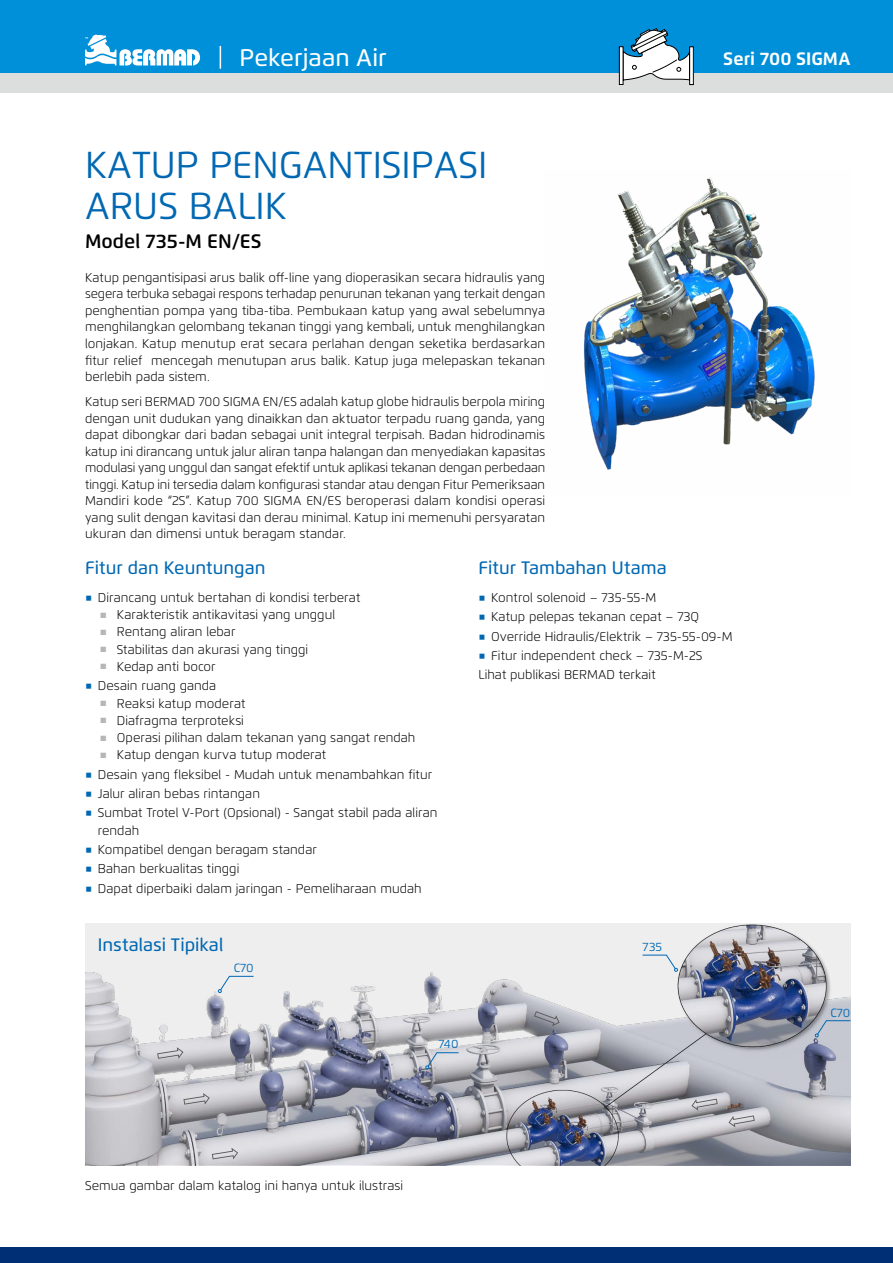
<style>
.page{position:relative;width:893px;height:1263px;background:#fff}
.page>*{position:absolute;margin:0;border:0;box-sizing:border-box;transform-origin:0 0}
.t1{font:37.5px/40.5px "Flexo";color:#0068b3}
.t2{font:500 24px "Flexo";color:#fff}
.t3{font:600 19.5px "Flexo";color:#000}
.t4{font:500 18px "Flexo";color:#0068b3}
.t5{font:700 18px "Flexo";color:#fff}
.t6{font:300 12.75px/16.5px "Flexo";color:#000}
.t7{font:12px "Flexo";color:#0068b3}
.s1{font-family:"Win Soft Pro";font-weight:500;font-size:19.2px;color:#0068b3}
.s2{color:#b5b6b6}
</style>
<div class="page">
<img style="left:584px;top:177px;width:231px;height:293px">
<div style="left:0;top:1247px;width:893px;height:16px;background:#002f75"></div>
<div style="left:0;top:0;width:893px;height:74px;background:#008fd9"></div>
<div style="left:0;top:74px;width:893px;height:19px;background:#dcdddd"></div>
<svg style="left:220px;top:46px;width:1px;height:23px"></svg>
<svg style="left:623px;top:28px;width:67px;height:58px"></svg>
<div style="left:619px;top:46px;width:4px;height:39px;border:1px solid #000"></div>
<div style="left:689px;top:46px;width:4px;height:39px;border:1px solid #000"></div>
<img style="left:85px;top:923px;width:765px;height:242px">
<svg style="left:425px;top:1052px;width:34px;height:17px"></svg>
<svg style="left:815px;top:1020px;width:36px;height:17px"></svg>
<svg style="left:218px;top:975px;width:36px;height:18px"></svg>
<svg style="left:642px;top:954px;width:36px;height:18px"></svg>
<svg style="left:728px;top:1115px;width:27px;height:12px"></svg>
<svg style="left:534px;top:1011px;width:26px;height:15px"></svg>
<svg style="left:691px;top:1099px;width:27px;height:11px"></svg>
<svg style="left:212px;top:1148px;width:26px;height:11px"></svg>
<svg style="left:183px;top:1093px;width:27px;height:11px"></svg>
<svg style="left:157px;top:1047px;width:26px;height:12px"></svg>
<svg style="left:85px;top:35px;width:115px;height:31px"></svg>
<h2 class="t2" style="left:240px;top:43px;width:149px">Pekerjaan Air</h2>
<h3 class="t5" style="left:723px;top:48px;width:129px">Seri 700 SIGMA</h3>
<h1 class="t1" style="left:85px;top:145px;width:404px">KATUP PENGANTISIPASI<br>ARUS BALIK</h1>
<h3 class="t3" style="left:85px;top:230px;width:178px">Model 735-M EN/ES</h3>
<p class="t6" style="left:85px;top:269px;width:462px;text-align:justify">Katup pengantisipasi arus balik off-line yang dioperasikan secara hidraulis yang segera terbuka sebagai respons terhadap penurunan tekanan yang terkait dengan penghentian pompa yang tiba-tiba. Pembukaan katup yang awal sebelumnya menghilangkan gelombang tekanan tinggi yang kembali, untuk menghilangkan lonjakan. Katup menutup erat secara perlahan dengan seketika berdasarkan fitur relief mencegah menutupan arus balik. Katup juga melepaskan tekanan berlebih pada sistem.</p>
<p class="t6" style="left:85px;top:393px;width:462px;text-align:justify">Katup seri BERMAD 700 SIGMA EN/ES adalah katup globe hidraulis berpola miring dengan unit dudukan yang dinaikkan dan aktuator terpadu ruang ganda, yang dapat dibongkar dari badan sebagai unit integral terpisah. Badan hidrodinamis katup ini dirancang untuk jalur aliran tanpa halangan dan menyediakan kapasitas modulasi yang unggul dan sangat efektif untuk aplikasi tekanan dengan perbedaan tinggi. Katup ini tersedia dalam konfigurasi standar atau dengan Fitur Pemeriksaan Mandiri kode “2S”. Katup 700 SIGMA EN/ES beroperasi dalam kondisi operasi yang sulit dengan kavitasi dan derau minimal. Katup ini memenuhi persyaratan ukuran dan dimensi untuk beragam standar.</p>
<h3 class="t4" style="left:85px;top:557px;width:182px">Fitur dan Keuntungan</h3>
<p class="t6" style="left:85px;top:589px;width:277px"><span class="s1">ֺ</span> Dirancang untuk bertahan di kondisi terberat</p>
<p class="t6" style="left:100px;top:606px;width:236px"><span class="s2">■</span> Karakteristik antikavitasi yang unggul</p>
<p class="t6" style="left:100px;top:624px;width:137px"><span class="s2">■</span> Rentang aliran lebar</p>
<p class="t6" style="left:100px;top:641px;width:209px"><span class="s2">■</span> Stabilitas dan akurasi yang tinggi</p>
<p class="t6" style="left:85px;top:657px;width:133px;line-height:19.4px;text-align:right"><span class="s2">■</span> Kedap anti bocor<br><span class="s1">ֺ</span> Desain ruang ganda</p>
<p class="t6" style="left:100px;top:695px;width:146px"><span class="s2">■</span> Reaksi katup moderat</p>
<p class="t6" style="left:100px;top:712px;width:145px"><span class="s2">■</span> Diafragma terproteksi</p>
<p class="t6" style="left:100px;top:729px;width:316px"><span class="s2">■</span> Operasi pilihan dalam tekanan yang sangat rendah</p>
<p class="t6" style="left:85px;top:745px;width:354px;line-height:19.4px;text-indent:15px"><span class="s2">■</span> Katup dengan kurva tutup moderat<br><span class="s1">ֺ</span> Desain yang fleksibel - Mudah untuk menambahkan fitur <span class="s1">ֺ</span> Jalur aliran bebas rintangan<br><span class="s1">ֺ</span> Sumbat Trotel V-Port (Opsional) - Sangat stabil pada aliran</p>
<p class="t6" style="left:85px;top:820px;width:338px;line-height:19.4px;text-indent:13px">rendah<br><span class="s1">ֺ</span> Kompatibel dengan beragam standar<br><span class="s1">ֺ</span> Bahan berkualitas tinggi<br><span class="s1">ֺ</span> Dapat diperbaiki dalam jaringan - Pemeliharaan mudah</p>
<h3 class="t4" style="left:478px;top:557px;width:190px">Fitur Tambahan Utama</h3>
<p class="t6" style="left:478px;top:588px;width:256px;line-height:19.4px"><span class="s1">ֺ</span> Kontrol solenoid – 735-55-M<br><span class="s1">ֺ</span> Katup pelepas tekanan cepat – 73Q<br><span class="s1">ֺ</span> Override Hidraulis/Elektrik – 735-55-09-M <span class="s1">ֺ</span> Fitur independent check – 735-M-2S Lihat publikasi BERMAD terkait</p>
<h3 class="t4" style="left:98px;top:933px;width:127px">Instalasi Tipikal</h3>
<p class="t7" style="left:234px;top:960px;width:21px">C70</p>
<p class="t7" style="left:438px;top:1037px;width:22px">740</p>
<p class="t6" style="left:85px;top:1178px;width:320px">Semua gambar dalam katalog ini hanya untuk ilustrasi</p>
<p class="t7" style="left:642px;top:939px;width:21px">735</p>
<p class="t7" style="left:831px;top:1005px;width:21px">C70</p>
</div>
